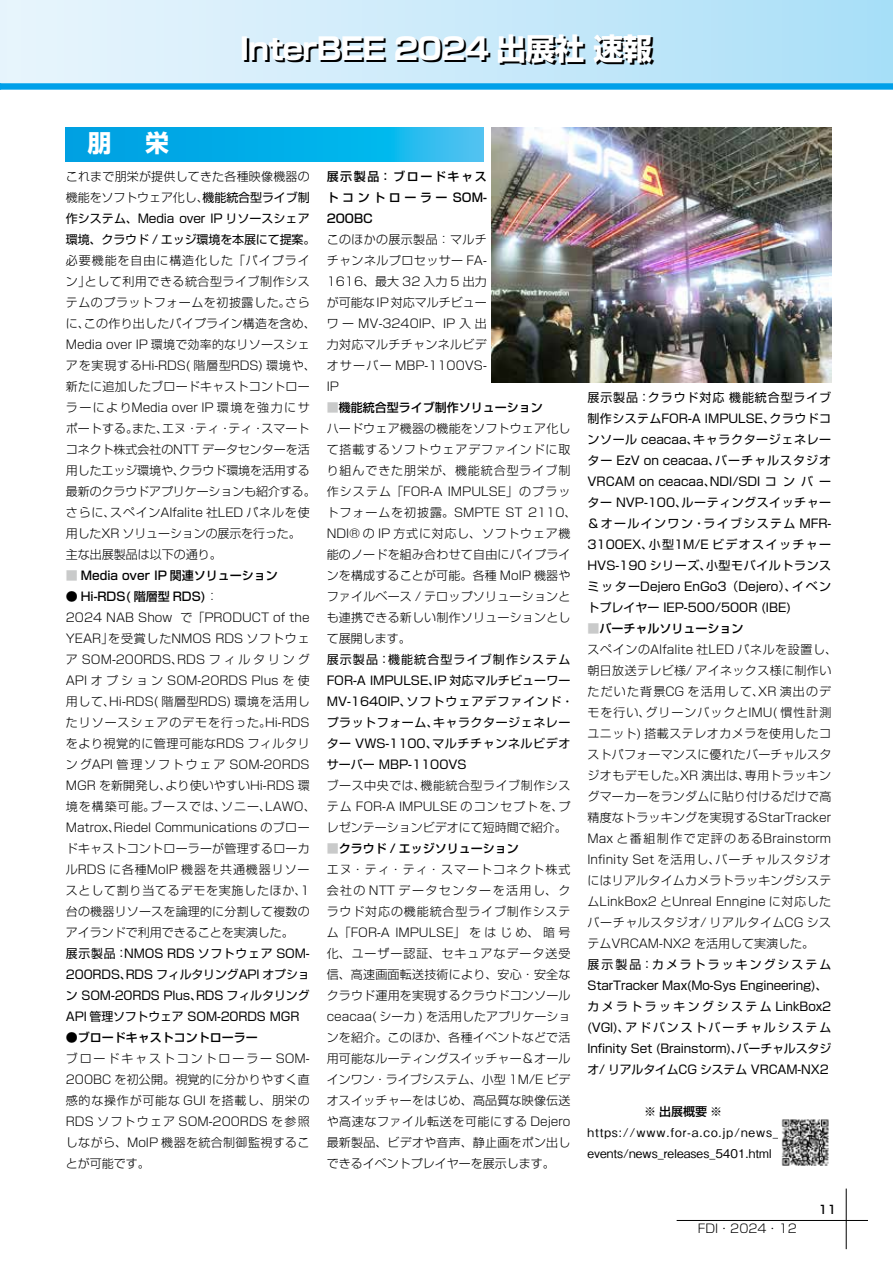
<style>
.page{position:relative;width:893px;height:1263px;background:#fff}
.page>*{position:absolute;margin:0;border:0;box-sizing:border-box;transform-origin:0 0}
.t1{font:700 30px "Shin Go Pro";letter-spacing:-.025em;color:#000}
.t2{font:700 24px "Shin Go Pro";color:#fff}
.t3{font:300 12px/21px "Shin Go Pro";letter-spacing:.015em;color:#000}
.t4{font:12px/21px "Shin Go Pro";color:#000}
.t5{font:12px/21px "Shin Go Pro";letter-spacing:.045em;color:#000}
.t6{font:500 12px/21px "Shin Go Pro";color:#000;text-align:justify}
.t7{font:500 12px/21px "Gothic BBB Pro";color:#000}
.t8{font:500 11.7px "Shin Go Pro";color:#000}
.s1{font-weight:300}
.s2{color:#c9caca}
.s3{font-weight:500}
.s4{font-weight:500;color:#c9caca}
</style>
<div class="page">
<hr style="left:677px;top:1220px;width:191px;height:1px;background:#000">
<hr style="left:846px;top:1188px;width:1px;height:61px;background:#000">
<div style="left:0;top:0;width:893px;height:86px;background:linear-gradient(to right,#ebf5fd,#aadff8)"></div>
<div style="left:0;top:83px;width:893px;height:7px;background:#00a0e9"></div>
<svg style="left:66px;top:128px;width:417px;height:34px;background:#0bafe9"></svg>
<img style="left:491px;top:128px;width:340px;height:255px">
<img style="left:781px;top:1119px;width:48px;height:47px">
<h2 class="t2" style="left:88px;top:124px;width:83px">朋　栄</h2>
<h1 class="t1" style="left:242px;top:27px;width:414px">InterBEE 2024 出展社 速報</h1>
<p class="t4" style="left:66px;top:164px;width:251px"><span class="s1">これまで朋栄が提供してきた各種映像機器の機能をソフトウェア化し、</span>機能統合型ライブ制作システム、Media over IP リソースシェア環境、クラウド / エッジ環境を本展にて提案。</p>
<p class="t3" style="left:66px;top:248px;width:251px">必要機能を自由に構造化した「パイプライン」として利用できる統合型ライブ制作システムのプラットフォームを初披露した。さらに、この作り出したパイプライン構造を含め、<br>Media over IP 環境で効率的なリソースシェアを実現するHi-RDS( 階層型RDS) 環境や、新たに追加したブロードキャストコントローラーによりMedia over IP 環境を強力にサポートする。また、エヌ・ティ・ティ・スマートコネクト株式会社のNTT データセンターを活用したエッジ環境や、クラウド環境を活用する最新のクラウドアプリケーションも紹介する。さらに、スペインAlfalite 社LED パネルを使用したXR ソリューションの展示を行った。主な出展製品は以下の通り。</p>
<p class="t6" style="left:66px;top:563px;width:214px"><span class="s2">■</span> Media over IP 関連ソリューション</p>
<p class="t3" style="left:66px;top:584px;width:251px"><span class="s3">● Hi-RDS( 階層型 RDS)</span>：<br>2024 NAB Show で「PRODUCT of the<br>YEAR」を受賞したNMOS RDS ソフトウェア SOM-200RDS、RDS フィルタリング<br>API オプション SOM-20RDS Plus を使用して、Hi-RDS( 階層型RDS) 環境を活用したリソースシェアのデモを行った。Hi-RDSをより視覚的に管理可能なRDS フィルタリングAPI 管理ソフトウェア SOM-20RDS<br>MGR を新開発し、より使いやすいHi-RDS 環境を構築可能。ブースでは、ソニー、LAWO、<br>Matrox、Riedel Communications のブロードキャストコントローラーが管理するローカルRDS に各種MoIP 機器を共通機器リソースとして割り当てるデモを実施したほか、1台の機器リソースを論理的に分割して複数のアイランドで利用できることを実演した。</p>
<p class="t4" style="left:66px;top:941px;width:245px;text-align:justify">展示製品：NMOS RDS ソフトウェア SOM-200RDS、RDS フィルタリングAPI オプション SOM-20RDS Plus、RDS フィルタリングAPI 管理ソフトウェア SOM-20RDS MGR</p>
<p class="t6" style="left:66px;top:1025px;width:193px">●ブロードキャストコントローラー</p>
<p class="t3" style="left:66px;top:1046px;width:245px;text-align:justify">ブロードキャストコントローラー SOM-200BC を初公開。視覚的に分かりやすく直感的な操作が可能な GUI を搭載し、朋栄のRDS ソフトウェア SOM-200RDS を参照しながら、MoIP 機器を統合制御監視することが可能です。</p>
<p class="t6" style="left:327px;top:164px;width:162px">展示製品：ブロードキャストコントローラー SOM-200BC</p>
<p class="t3" style="left:327px;top:227px;width:162px;text-align:justify">このほかの展示製品：マルチチャンネルプロセッサー FA-1616、最大 32 入力 5 出力が可能な IP 対応マルチビューワー MV-3240IP、IP 入出力対応マルチチャンネルビデオサーバー MBP-1100VS-IP</p>
<p class="t3" style="left:327px;top:395px;width:251px"><span class="s4">■</span><span class="s3">機能統合型ライブ制作ソリューション<br></span>ハードウェア機器の機能をソフトウェア化して搭載するソフトウェアデファインドに取り組んできた朋栄が、機能統合型ライブ制作システム「FOR-A IMPULSE」のプラットフォームを初披露。SMPTE ST 2110、<br>NDI® の IP 方式に対応し、ソフトウェア機能のノードを組み合わせて自由にパイプラインを構成することが可能。各種 MoIP 機器やファイルベース / テロップソリューションとも連携できる新しい制作ソリューションとして展開します。</p>
<p class="t5" style="left:327px;top:647px;width:248px">展示製品：機能統合型ライブ制作システム<br>FOR-A IMPULSE、IP 対応マルチビューワー<br>MV-1640IP、ソフトウェアデファインド・プラットフォーム、キャラクタージェネレーター VWS-1100、マルチチャンネルビデオサーバー MBP-1100VS</p>
<p class="t3" style="left:327px;top:773px;width:245px;text-align:justify">ブース中央では、機能統合型ライブ制作システム FOR-A IMPULSE のコンセプトを、プレゼンテーションビデオにて短時間で紹介。</p>
<p class="t3" style="left:327px;top:836px;width:245px"><span class="s4">■</span><span class="s3">クラウド / エッジソリューション<br></span>エヌ・ティ・ティ・スマートコネクト株式会社の NTT データセンターを活用し、クラウド対応の機能統合型ライブ制作システム「FOR-A IMPULSE」をはじめ、暗号化、ユーザー認証、セキュアなデータ送受信、高速画面転送技術により、安心・安全なクラウド運用を実現するクラウドコンソールceacaa( シーカ ) を活用したアプリケーションを紹介。このほか、各種イベントなどで活用可能なルーティングスイッチャー＆オールインワン・ライブシステム、小型 1M/E ビデオスイッチャーをはじめ、高品質な映像伝送や高速なファイル転送を可能にする Dejero最新製品、ビデオや音声、静止画をポン出しできるイベントプレイヤーを展示します。</p>
<p class="t4" style="left:587px;top:385px;width:245px;text-align:justify">展示製品：クラウド対応 機能統合型ライブ制作システムFOR-A IMPULSE、クラウドコンソール ceacaa、キャラクタージェネレーター EzV on ceacaa、バーチャルスタジオVRCAM on ceacaa、NDI/SDI コンバーター NVP-100、ルーティングスイッチャー＆オールインワン・ライブシステム MFR-3100EX、小型1M/E ビデオスイッチャーHVS-190 シリーズ、小型モバイルトランスミッターDejero EnGo3（Dejero）、イベントプレイヤー IEP-500/500R (IBE)</p>
<p class="t3" style="left:587px;top:616px;width:251px"><span class="s4">■</span><span class="s3">バーチャルソリューション<br></span>スペインのAlfalite 社LED パネルを設置し、朝日放送テレビ様/ アイネックス様に制作いただいた背景CG を活用して、XR 演出のデモを行い、グリーンバックとIMU( 慣性計測ユニット) 搭載ステレオカメラを使用したコストパフォーマンスに優れたバーチャルスタジオもデモした。XR 演出は、専用トラッキングマーカーをランダムに貼り付けるだけで高精度なトラッキングを実現するStarTracker<br>Max と番組制作で定評のあるBrainstorm<br>Infinity Set を活用し、バーチャルスタジオにはリアルタイムカメラトラッキングシステムLinkBox2 とUnreal Enngine に対応したバーチャルスタジオ/ リアルタイムCG システムVRCAM-NX2 を活用して実演した。</p>
<p class="t4" style="left:587px;top:952px;width:245px">展示製品：カメラトラッキングシステム<br>StarTracker Max(Mo-Sys Engineering)、カメラトラッキングシステム LinkBox2 (VGI)、アドバンストバーチャルシステム<br>Infinity Set (Brainstorm)、バーチャルスタジオ/ リアルタイムCG システム VRCAM-NX2</p>
<p class="t6" style="left:644px;top:1099px;width:79px">※ 出展概要 ※</p>
<p class="t7" style="left:587px;top:1120px;width:193px">https://www.for-a.co.jp/news_ events/news_releases_5401.html</p>
<p class="t3" style="left:698px;top:1216px;width:101px">FDI・2024・12</p>
<p class="t8" style="left:818px;top:1200px;width:19px">11</p>
</div>
